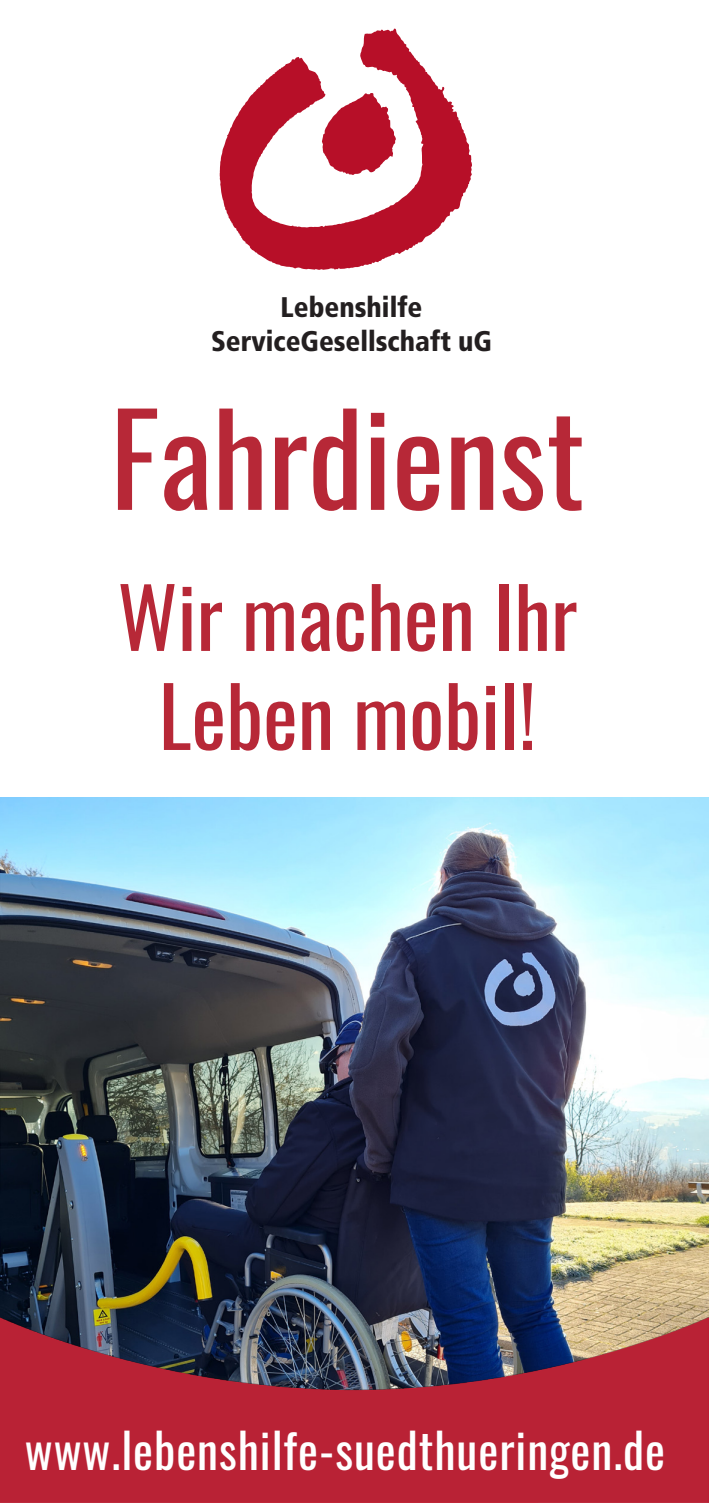
<style>
.page{position:relative;width:709px;height:1503px;background:#fff}
.page>*{position:absolute;margin:0;border:0;box-sizing:border-box;transform-origin:0 0}
.t1{font:125px "Oswald";color:#b72837}
.t2{font:82.5px "Oswald";color:#b72837}
.t3{font:47.5px "Oswald";letter-spacing:.02em;color:#fff}
.t4{font:900 condensed 28.25px/34px "Frutiger";color:#231f20;text-align:center}
</style>
<div class="page">
<img style="left:0;top:797px;width:709px;height:429px">
<img style="left:0;top:1226px;width:709px;height:276px">
<svg style="left:220px;top:28px;width:252px;height:242px"></svg>
<svg style="left:322px;top:93px;width:74px;height:82px"></svg>
<p class="t4" style="left:211px;top:290px;width:282px">Lebenshilfe<br>ServiceGesellschaft uG</p>
<p class="t1" style="left:110px;top:348px;width:476px">Fahrdienst</p>
<p class="t2" style="left:117px;top:544px;width:461px">Wir machen Ihr</p>
<p class="t2" style="left:159px;top:643px;width:379px">Leben mobil!</p>
<p class="t3" style="left:25px;top:1407px;width:642px">www.lebenshilfe-suedthueringen.de</p>
</div>
